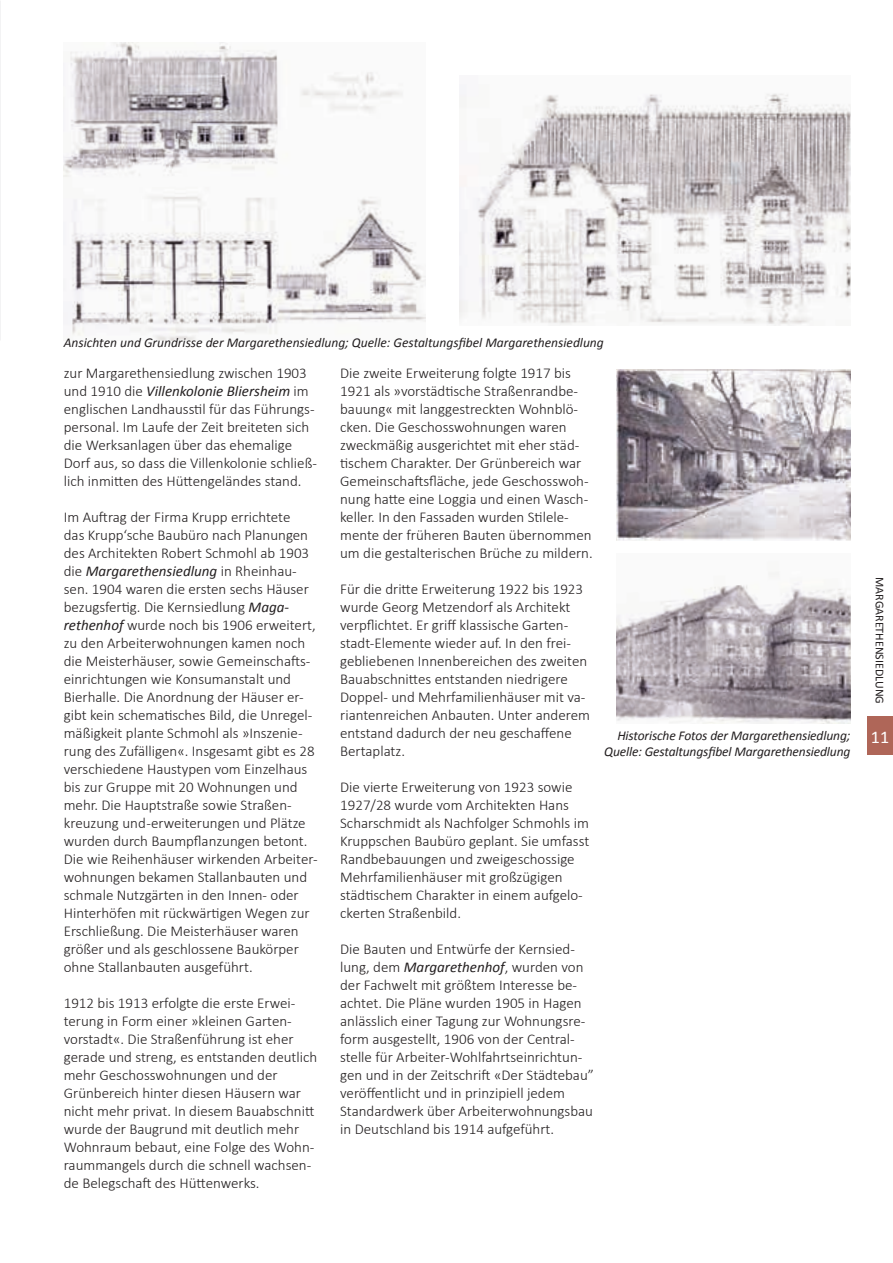
<style>
.page{position:relative;width:893px;height:1263px;background:#fff}
.page>*{position:absolute;margin:0;border:0;box-sizing:border-box;transform-origin:0 0}
.t1{font:18px "Calibri";color:#fff}
.t2{font:300 15px/18px "Calibri";color:#231f20}
.t3{font:italic 13.5px/16.2px "Calibri";letter-spacing:-.01em;color:#231f20;text-align:right}
.t4{font:12px "Calibri";color:#231f20}
.s1{font-weight:400;font-style:italic}
</style>
<div class="page">
<img style="left:64px;top:43px;width:361px;height:297px">
<img style="left:459px;top:93px;width:391px;height:232px">
<img style="left:617px;top:370px;width:233px;height:170px">
<img style="left:617px;top:572px;width:233px;height:152px">
<div style="left:867px;top:717px;width:26px;height:38px;background:#af6658"></div>
<p class="t3" style="left:64px;top:333px;width:542px">Ansichten und Grundrisse der Margarethensiedlung; Quelle: Gestaltungsfibel Margarethensiedlung</p>
<p class="t2" style="left:64px;top:364px;width:255px">zur Margarethensiedlung zwischen 1903 und 1910 die <span class="s1">Villenkolonie Bliersheim</span> im englischen Landhausstil für das Führungs&shy;personal. Im Laufe der Zeit breiteten sich die Werksanlagen über das ehemalige Dorf aus, so dass die Villenkolonie schließ&shy;lich inmitten des Hüttengeländes stand.</p>
<p class="t2" style="left:64px;top:508px;width:255px">Im Auftrag der Firma Krupp errichtete<br>das Krupp‘sche Baubüro nach Planungen des Architekten Robert Schmohl ab 1903 die <span class="s1">Margarethensiedlung</span> in Rheinhau&shy;sen. 1904 waren die ersten sechs Häuser bezugsfertig. Die Kernsiedlung <span class="s1">Maga&shy;rethenhof</span> wurde noch bis 1906 erweitert, zu den Arbeiterwohnungen kamen noch die Meisterhäuser, sowie Gemeinschafts&shy;einrichtungen wie Konsumanstalt und Bierhalle. Die Anordnung der Häuser er&shy;gibt kein schematisches Bild, die Unregel&shy;mäßigkeit plante Schmohl als »Inszenie&shy;rung des Zufälligen«. Insgesamt gibt es 28 verschiedene Haustypen vom Einzelhaus bis zur Gruppe mit 20 Wohnungen und mehr. Die Hauptstraße sowie Straßen&shy;kreuzung und -erweiterungen und Plätze wurden durch Baumpflanzungen betont.<br>Die wie Reihenhäuser wirkenden Arbeiter&shy;wohnungen bekamen Stallanbauten und schmale Nutzgärten in den Innen- oder Hinterhöfen mit rückwärtigen Wegen zur Erschließung. Die Meisterhäuser waren größer und als geschlossene Baukörper ohne Stallanbauten ausgeführt.</p>
<p class="t2" style="left:64px;top:994px;width:255px">1912 bis 1913 erfolgte die erste Erwei&shy;terung in Form einer »kleinen Garten&shy;vorstadt«. Die Straßenführung ist eher gerade und streng, es entstanden deutlich mehr Geschosswohnungen und der Grünbereich hinter diesen Häusern war nicht mehr privat. In diesem Bauabschnitt wurde der Baugrund mit deutlich mehr Wohnraum bebaut, eine Folge des Wohn&shy;raummangels durch die schnell wachsen&shy;de Belegschaft des Hüttenwerks.</p>
<p class="t2" style="left:340px;top:364px;width:254px">Die zweite Erweiterung folgte 1917 bis 1921 als »vorstädtische Straßenrandbe&shy;bauung« mit langgestreckten Wohnblö&shy;cken. Die Geschosswohnungen waren zweckmäßig ausgerichtet mit eher städ&shy;tischem Charakter. Der Grünbereich war Gemeinschaftsfläche, jede Geschosswoh&shy;nung hatte eine Loggia und einen Wasch&shy;keller. In den Fassaden wurden Stilele&shy;mente der früheren Bauten übernommen um die gestalterischen Brüche zu mildern.</p>
<p class="t2" style="left:340px;top:580px;width:251px">Für die dritte Erweiterung 1922 bis 1923 wurde Georg Metzendorf als Architekt verpflichtet. Er griff klassische Garten&shy;stadt-Elemente wieder auf. In den frei&shy;gebliebenen Innenbereichen des zweiten Bauabschnittes entstanden niedrigere Doppel- und Mehrfamilienhäuser mit va&shy;riantenreichen Anbauten. Unter anderem entstand dadurch der neu geschaffene Bertaplatz.</p>
<p class="t2" style="left:340px;top:778px;width:251px">Die vierte Erweiterung von 1923 sowie 1927/28 wurde vom Architekten Hans Scharschmidt als Nachfolger Schmohls im Kruppschen Baubüro geplant. Sie umfasst Randbebauungen und zweigeschossige Mehrfamilienhäuser mit großzügigen städtischem Charakter in einem aufgelo&shy;ckerten Straßenbild.</p>
<p class="t2" style="left:340px;top:940px;width:255px">Die Bauten und Entwürfe der Kernsied&shy;lung, dem <span class="s1">Margarethenhof</span>, wurden von der Fachwelt mit größtem Interesse be&shy;achtet. Die Pläne wurden 1905 in Hagen anlässlich einer Tagung zur Wohnungsre&shy;form ausgestellt, 1906 von der Central&shy;stelle für Arbeiter-Wohlfahrtseinrichtun&shy;gen und in der Zeitschrift «Der Städtebau” veröffentlicht und in prinzipiell jedem Standardwerk über Arbeiterwohnungsbau in Deutschland bis 1914 aufgeführt.</p>
<p class="t4" style="left:887px;top:577px;width:129px;rotate:90deg">MARGARETHENSIEDLUNG</p>
<p class="t3" style="left:604px;top:727px;width:248px">Historische Fotos der Margarethensiedlung;<br>Quelle: Gestaltungsfibel Margarethensiedlung</p>
<p class="t1" style="left:871px;top:725px;width:20px">11</p>
</div>
